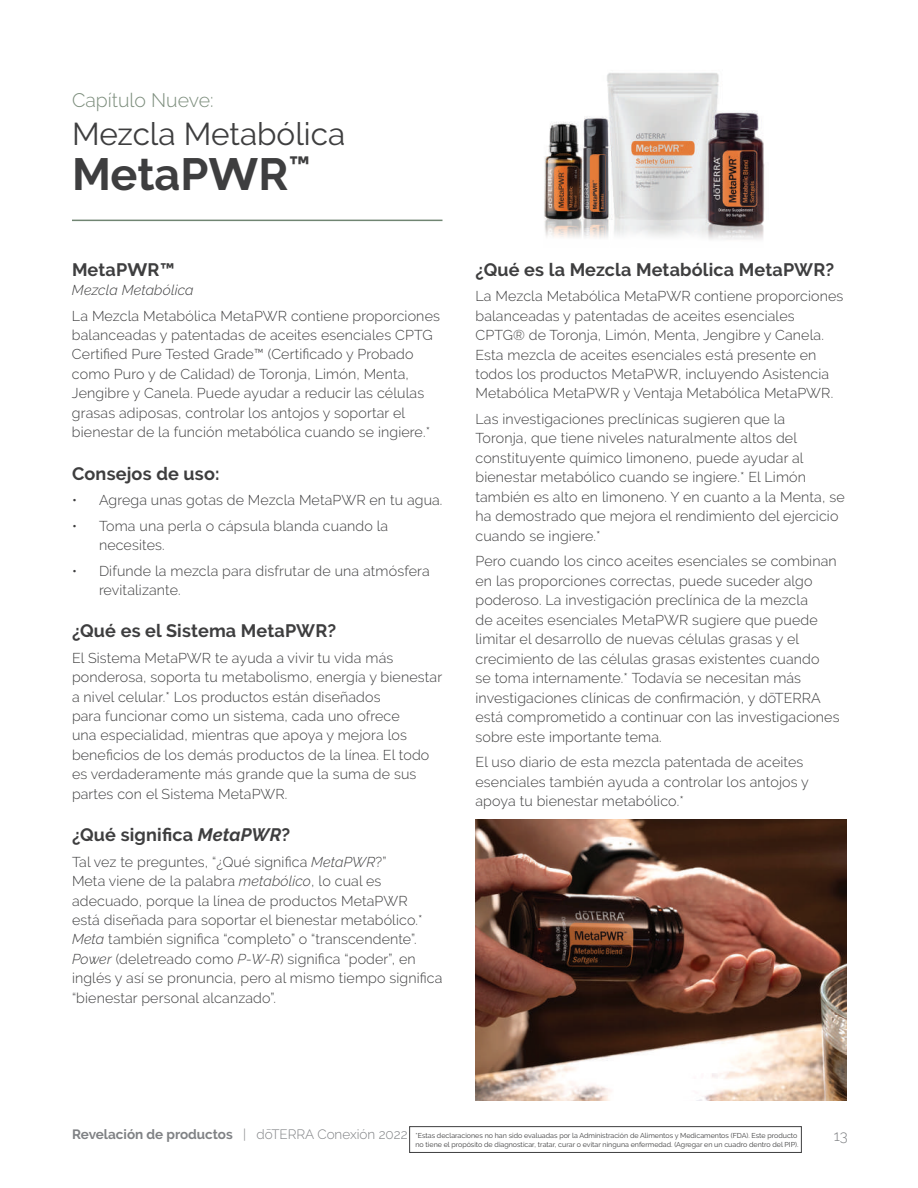
<style>
.page{position:relative;width:918px;height:1188px;background:#fff}
.page>*{position:absolute;margin:0;border:0;box-sizing:border-box;transform-origin:0 0}
.t1{font:700 45px "Raleway";color:#3e3e3f}
.t2{font:31.5px "Raleway";color:#3e3e3f}
.t3{font:300 19.5px "Raleway";color:#7c8d7c}
.t4{font:700 18px "Raleway";letter-spacing:.01em;color:#3e3e3f}
.t5{font:300 15px "Raleway";color:#808285}
.t6{font:300 14.25px/19.5px "Raleway";letter-spacing:.01em;color:#3e3e3f}
.t7{font:italic 300 14.25px "Raleway";letter-spacing:.01em;color:#3e3e3f}
.t8{font:700 13.5px "Raleway";color:#808285}
.t9{font:7.05px/9.1px "Raleway";color:#3e3e3f}
.s1{font-style:italic}
.s2{font-weight:300}
</style>
<div class="page">
<img style="left:544px;top:73px;width:221px;height:167px">
<hr style="left:72px;top:220px;width:370px;height:1px;background:#708572">
<img style="left:476px;top:819px;width:370px;height:282px">
<div style="left:409px;top:1127px;width:393px;height:26px;border:1px solid #3e3e3f"></div>
<h3 class="t3" style="left:72px;top:89px;width:143px">Capítulo Nueve:</h3>
<h2 class="t2" style="left:72px;top:116px;width:275px">Mezcla Metabólica</h2>
<h1 class="t1" style="left:72px;top:148px;width:240px">MetaPWR<sup>™</sup></h1>
<p class="t4" style="left:72px;top:259px;width:104px">MetaPWR™</p>
<p class="t7" style="left:72px;top:282px;width:123px">Mezcla Metabólica</p>
<p class="t6" style="left:72px;top:306px;width:369px">La Mezcla Metabólica MetaPWR contiene proporciones balanceadas y patentadas de aceites esenciales CPTG Certified Pure Tested Grade™ (Certificado y Probado como Puro y de Calidad) de Toronja, Limón, Menta, Jengibre y Canela. Puede ayudar a reducir las células grasas adiposas, controlar los antojos y soportar el bienestar de la función metabólica cuando se ingiere.*</p>
<p class="t4" style="left:72px;top:463px;width:149px">Consejos de uso:</p>
<p class="t6" style="left:72px;top:490px;width:372px">• Agrega unas gotas de Mezcla MetaPWR en tu agua.</p>
<p class="t6" style="left:99px;top:516px;width:291px;text-indent:-27px">• Toma una perla o cápsula blanda cuando la necesites.</p>
<p class="t6" style="left:99px;top:561px;width:332px;text-indent:-27px">• Difunde la mezcla para disfrutar de una atmósfera revitalizante.</p>
<p class="t4" style="left:72px;top:620px;width:266px">¿Qué es el Sistema MetaPWR?</p>
<p class="t6" style="left:72px;top:648px;width:372px">El Sistema MetaPWR te ayuda a vivir tu vida más ponderosa, soporta tu metabolismo, energía y bienestar a nivel celular.* Los productos están diseñados<br>para funcionar como un sistema, cada uno ofrece<br>una especialidad, mientras que apoya y mejora los beneficios de los demás productos de la línea. El todo es verdaderamente más grande que la suma de sus partes con el Sistema MetaPWR.</p>
<p class="t4" style="left:72px;top:824px;width:220px">¿Qué significa <span class="s1">MetaPWR</span>?</p>
<p class="t6" style="left:72px;top:852px;width:372px">Tal vez te preguntes, “¿Qué significa <span class="s1">MetaPWR</span>?”<br>Meta viene de la palabra <span class="s1">metabólico</span>, lo cual es adecuado, porque la línea de productos MetaPWR<br>está diseñada para soportar el bienestar metabólico.* <span class="s1">Meta</span> también significa “completo” o “transcendente”.<br><span class="s1">Power</span> (deletreado como <span class="s1">P-W-R</span>) significa “poder”, en inglés y así se pronuncia, pero al mismo tiempo significa “bienestar personal alcanzado”.</p>
<p class="t4" style="left:476px;top:259px;width:360px">¿Qué es la Mezcla Metabólica MetaPWR?</p>
<p class="t6" style="left:476px;top:286px;width:369px">La Mezcla Metabólica MetaPWR contiene proporciones balanceadas y patentadas de aceites esenciales CPTG® de Toronja, Limón, Menta, Jengibre y Canela.<br>Esta mezcla de aceites esenciales está presente en todos los productos MetaPWR, incluyendo Asistencia Metabólica MetaPWR y Ventaja Metabólica MetaPWR.</p>
<p class="t6" style="left:476px;top:409px;width:371px">Las investigaciones preclínicas sugieren que la<br>Toronja, que tiene niveles naturalmente altos del constituyente químico limoneno, puede ayudar al bienestar metabólico cuando se ingiere.* El Limón también es alto en limoneno. Y en cuanto a la Menta, se ha demostrado que mejora el rendimiento del ejercicio cuando se ingiere.*</p>
<p class="t6" style="left:476px;top:552px;width:366px">Pero cuando los cinco aceites esenciales se combinan en las proporciones correctas, puede suceder algo poderoso. La investigación preclínica de la mezcla<br>de aceites esenciales MetaPWR sugiere que puede limitar el desarrollo de nuevas células grasas y el crecimiento de las células grasas existentes cuando<br>se toma internamente.* Todavía se necesitan más investigaciones clínicas de confirmación, y dōTERRA está comprometido a continuar con las investigaciones sobre este importante tema.</p>
<p class="t6" style="left:476px;top:753px;width:335px">El uso diario de esta mezcla patentada de aceites esenciales también ayuda a controlar los antojos y apoya tu bienestar metabólico.*</p>
<p class="t8" style="left:72px;top:1127px;width:337px">Revelación de productos <span class="s2">| dōTERRA Conexión 2022</span></p>
<p class="t5" style="left:834px;top:1127px;width:16px">13</p>
<p class="t9" style="left:415px;top:1131px;width:384px">*Estas declaraciones no han sido evaluadas por la Administración de Alimentos y Medicamentos (FDA). Este producto no tiene el propósito de diagnosticar, tratar, curar o evitar ninguna enfermedad. (Agregar en un cuadro dentro del PIP).</p>
</div>
